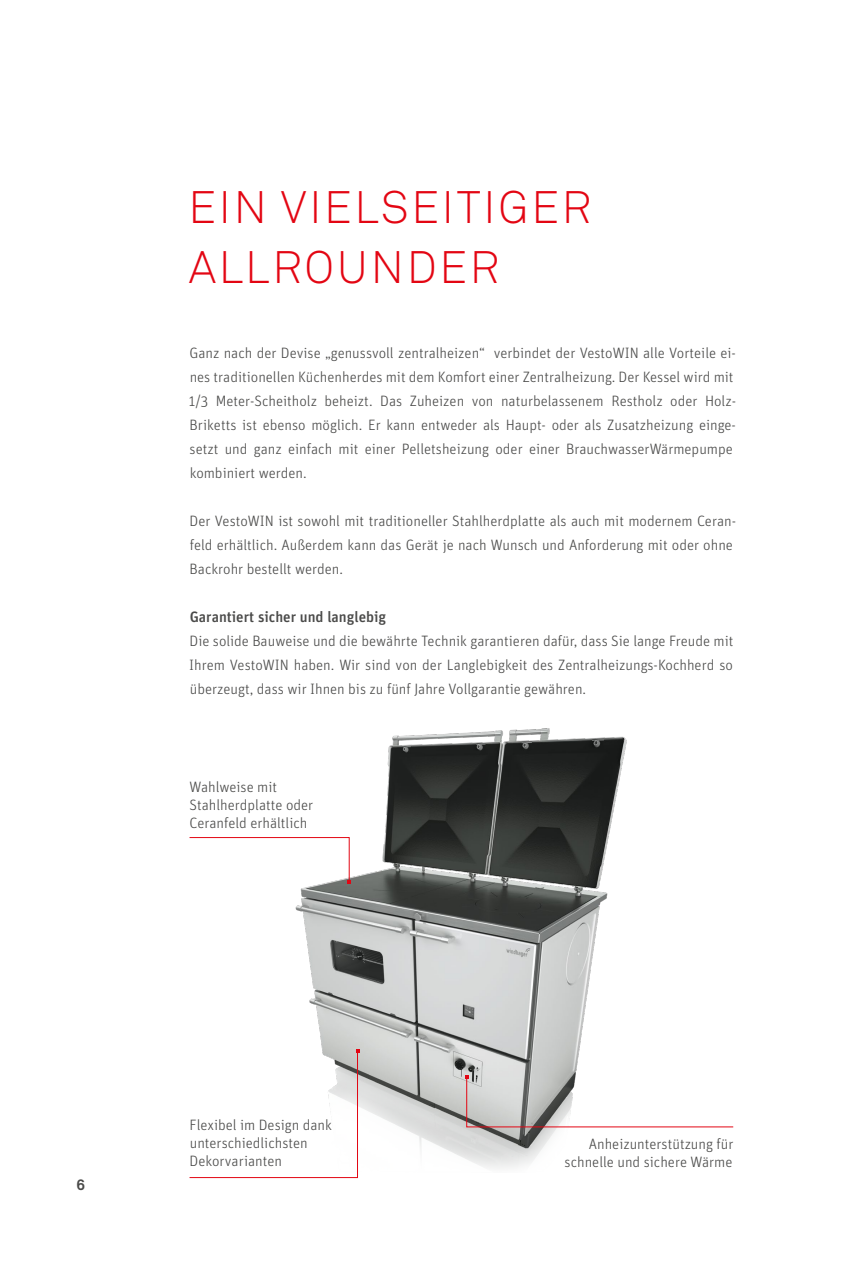
<style>
.page{position:relative;width:859px;height:1263px;background:#fff}
.page>*{position:absolute;margin:0;border:0;box-sizing:border-box;transform-origin:0 0}
.t1{font:300 45px/60px "Akkurat Pro";letter-spacing:.06em;color:#e30613}
.t2{font:300 15px/24px "Unit OT";color:#4a4a49}
.t3{font:500 15px "Unit OT";color:#4a4a49}
.t4{font:700 15px "Akkurat Pro";color:#4a4a49}
</style>
<div class="page">
<img style="left:289px;top:728px;width:338px;height:451px">
<svg style="left:465px;top:1075px;width:269px;height:53px"></svg>
<svg style="left:189px;top:837px;width:162px;height:47px"></svg>
<svg style="left:189px;top:1049px;width:170px;height:129px"></svg>
<h1 class="t1" style="left:189px;top:177px;width:404px">EIN VIELSEITIGER<br>ALLROUNDER</h1>
<p class="t2" style="left:189px;top:341px;width:549px">Ganz nach der Devise „genussvoll zentralheizen“ verbindet der VestoWIN alle Vorteile ei&shy;nes traditionellen Küchenherdes mit dem Komfort einer Zentralheizung. Der Kessel wird mit 1/3 Meter-Scheitholz beheizt. Das Zuheizen von naturbelassenem Restholz oder Holz-Briketts ist ebenso möglich. Er kann entweder als Haupt- oder als Zusatzheizung einge&shy;setzt und ganz einfach mit einer Pelletsheizung oder einer BrauchwasserWärmepumpe kombiniert werden.</p>
<p class="t2" style="left:190px;top:509px;width:548px">Der VestoWIN ist sowohl mit traditioneller Stahlherdplatte als auch mit modernem Ceran&shy;feld erhältlich. Außerdem kann das Gerät je nach Wunsch und Anforderung mit oder ohne<br>Backrohr bestellt werden.</p>
<p class="t3" style="left:190px;top:607px;width:198px">Garantiert sicher und langlebig</p>
<p class="t2" style="left:189px;top:629px;width:546px;text-align:justify">Die solide Bauweise und die bewährte Technik garantieren dafür, dass Sie lange Freude mit Ihrem VestoWIN haben. Wir sind von der Langlebigkeit des Zentralheizungs-Kochherd so überzeugt, dass wir Ihnen bis zu fünf Jahre Vollgarantie gewähren.</p>
<p class="t2" style="left:189px;top:778px;width:125px;line-height:18px">Wahlweise mit<br>Stahlherdplatte oder<br>Ceranfeld erhältlich</p>
<p class="t4" style="left:76px;top:1175px;width:10px">6</p>
<p class="t2" style="left:190px;top:1116px;width:144px;line-height:18px">Flexibel im Design dank unterschiedlichsten<br>Dekorvarianten</p>
<p class="t2" style="left:565px;top:1135px;width:170px;line-height:18px;text-align:right">Anheizunterstützung für schnelle und sichere Wärme</p>
</div>
